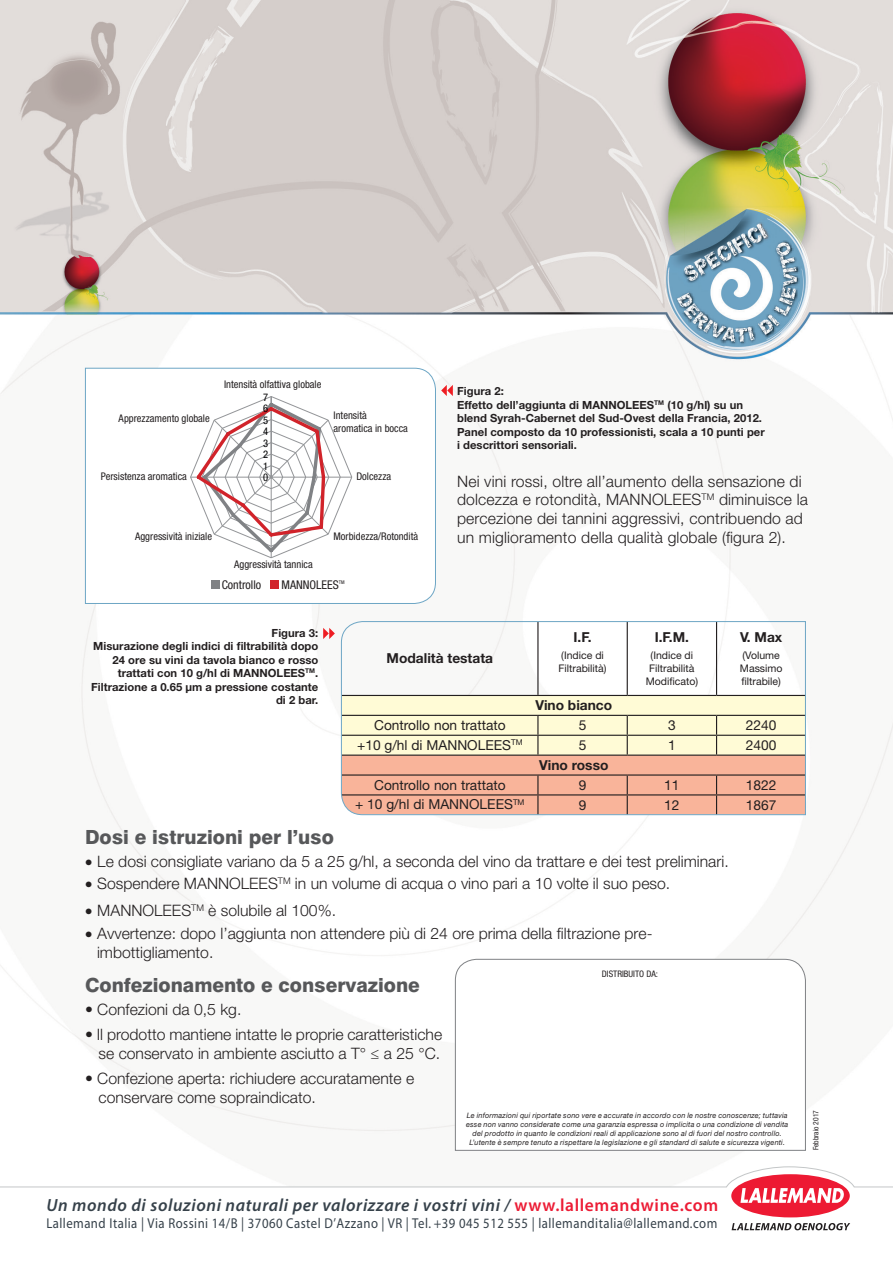
<style>
.page{position:relative;width:893px;height:1263px;background:#fff}
.page>*{position:absolute;margin:0;border:0;box-sizing:border-box;transform-origin:0 0}
.t1{font:800 19.5px "Swiss 721 BT";color:#57585a}
.t2{font:italic 600 17.7px "Myriad Pro";letter-spacing:.035em;color:#36414a}
.t3{font:300 15.75px/18.8px "Helvetica Neue LT Std";color:#231f20}
.t4{font:14.25px "Myriad";letter-spacing:.035em;color:#36414a;scale:.89 1}
.t5{font:13.8px "Helvetica Neue LT Std";color:#231f20}
.t6{font:700 13.8px "Helvetica Neue LT Std";color:#231f20}
.t7{font:condensed 12px "Helvetica Neue LT Std";color:#231f20}
.t8{font:700 11.25px/13.5px "Helvetica Neue LT Std";letter-spacing:.005em;color:#231f20;text-align:right}
.t9{font:condensed 10.5px/12.6px "Helvetica Neue LT Std";color:#231f20}
.t10{font:10.5px/12.6px "Helvetica Neue LT Std";color:#231f20}
.t11{font:condensed 10.5px "Helvetica Neue LT Std";color:#000002}
.t12{font:condensed 9px "Helvetica Neue LT Std";color:#231f20}
.t13{font:italic 7.5px/9px "Helvetica Neue LT";letter-spacing:.025em;color:#231f20;text-align:center}
.t14{font:condensed 7.5px "Helvetica Neue LT Std";color:#231f20}
.t15{font:condensed 4.95px "Helvetica Neue LT Std";color:#231f20}
.s1{font-style:normal;color:#ec1c35}
</style>
<div class="page">
<img style="left:0;top:0;width:893px;height:1151px">
<svg style="left:455px;top:958px;width:351px;height:193px"></svg>
<svg style="left:323px;top:628px;width:12px;height:11px"></svg>
<svg style="left:441px;top:385px;width:12px;height:11px"></svg>
<svg style="left:85px;top:367px;width:351px;height:237px"></svg>
<svg style="left:341px;top:621px;width:465px;height:194px"></svg>
<div style="left:731px;top:1174px;width:119px;height:43px;background:#ed1a33;border-radius:50%"></div>
<svg style="left:0;top:1166px;width:893px;height:37px"></svg>
<svg style="left:732px;top:1223px;width:118px;height:7px"></svg>
<p class="t9" style="left:224px;top:378px;width:99px">Intensità olfattiva globale</p>
<p class="t9" style="left:119px;top:412px;width:93px">Apprezzamento globale</p>
<p class="t11" style="left:263px;top:391px;width:7px">7</p>
<p class="t11" style="left:263px;top:403px;width:7px">6</p>
<p class="t11" style="left:263px;top:414px;width:7px">5</p>
<p class="t11" style="left:263px;top:426px;width:7px">4</p>
<p class="t11" style="left:263px;top:437px;width:7px">3</p>
<p class="t11" style="left:263px;top:449px;width:7px">2</p>
<p class="t11" style="left:263px;top:460px;width:7px">1</p>
<p class="t9" style="left:334px;top:409px;width:76px">Intensità aromatica in bocca</p>
<p class="t9" style="left:101px;top:470px;width:88px">Persistenza aromatica</p>
<p class="t9" style="left:356px;top:470px;width:36px">Dolcezza</p>
<p class="t11" style="left:263px;top:472px;width:7px">0</p>
<p class="t9" style="left:135px;top:530px;width:78px">Aggressività iniziale</p>
<p class="t9" style="left:333px;top:530px;width:86px">Morbidezza/Rotondità</p>
<p class="t7" style="left:222px;top:578px;width:41px">Controllo</p>
<p class="t7" style="left:281px;top:578px;width:59px">MANNOLEES</p>
<p class="t15" style="left:339px;top:579px;width:7px">TM</p>
<p class="t9" style="left:234px;top:558px;width:80px">Aggressività tannica</p>
<p class="t8" style="left:457px;top:384px;width:309px;text-align:left">Figura 2:<br>Effetto dell’aggiunta di MANNOLEES<sup>TM</sup> (10 g/hl) su un blend Syrah-Cabernet del Sud-Ovest della Francia, 2012.<br>Panel composto da 10 professionisti, scala a 10 punti per i descrittori sensoriali.</p>
<p class="t3" style="left:457px;top:471px;width:352px">Nei vini rossi, oltre all’aumento della sensazione di dolcezza e rotondità, MANNOLEES<sup>TM</sup> diminuisce la percezione dei tannini aggressivi, contribuendo ad un miglioramento della qualità globale (figura 2).</p>
<p class="t8" style="left:91px;top:625px;width:229px">Figura 3:<br>Misurazione degli indici di filtrabilità dopo<br>24 ore su vini da tavola bianco e rosso trattati con 10 g/hl di MANNOLEES<sup>TM</sup>.<br>Filtrazione a 0.65 µm a pressione costante di 2 bar.</p>
<p class="t6" style="left:387px;top:650px;width:108px">Modalità testata</p>
<p class="t6" style="left:574px;top:628px;width:20px">I.F.</p>
<p class="t10" style="left:559px;top:649px;width:50px">(Indice di<br>Filtrabilità)</p>
<p class="t6" style="left:535px;top:697px;width:78px">Vino bianco</p>
<p class="t6" style="left:655px;top:629px;width:36px">I.F.M.</p>
<p class="t10" style="left:646px;top:649px;width:54px;text-align:center">(Indice di<br>Filtrabilità<br>Modificato)</p>
<p class="t6" style="left:740px;top:629px;width:44px">V. Max</p>
<p class="t10" style="left:740px;top:649px;width:44px">(Volume<br>Massimo filtrabile)</p>
<p class="t5" style="left:374px;top:717px;width:133px">Controllo non trattato</p>
<p class="t5" style="left:579px;top:717px;width:9px">5</p>
<p class="t5" style="left:668px;top:717px;width:9px">3</p>
<p class="t5" style="left:746px;top:717px;width:32px">2240</p>
<p class="t5" style="left:357px;top:736px;width:167px">+10 g/hl di MANNOLEES<sup>TM</sup></p>
<p class="t5" style="left:579px;top:737px;width:9px">5</p>
<p class="t5" style="left:668px;top:737px;width:9px">1</p>
<p class="t5" style="left:746px;top:737px;width:32px">2400</p>
<p class="t6" style="left:539px;top:756px;width:71px">Vino rosso</p>
<p class="t5" style="left:374px;top:777px;width:133px">Controllo non trattato</p>
<p class="t5" style="left:579px;top:777px;width:9px">9</p>
<p class="t5" style="left:664px;top:777px;width:17px">11</p>
<p class="t5" style="left:746px;top:777px;width:32px">1822</p>
<p class="t5" style="left:355px;top:796px;width:171px">+ 10 g/hl di MANNOLEES<sup>TM</sup></p>
<p class="t5" style="left:579px;top:797px;width:9px">9</p>
<p class="t5" style="left:664px;top:797px;width:17px">12</p>
<p class="t5" style="left:746px;top:797px;width:32px">1867</p>
<p class="t1" style="left:85px;top:825px;width:250px">Dosi e istruzioni per l’uso</p>
<p class="t3" style="left:85px;top:851px;width:645px">• Le dosi consigliate variano da 5 a 25 g/hl, a seconda del vino da trattare e dei test preliminari.</p>
<p class="t3" style="left:85px;top:873px;width:587px">• Sospendere MANNOLEES<sup>TM</sup> in un volume di acqua o vino pari a 10 volte il suo peso.</p>
<p class="t3" style="left:85px;top:901px;width:253px">• MANNOLEES<sup>TM</sup> è solubile al 100%.</p>
<p class="t3" style="left:97px;top:924px;width:557px;text-indent:-12px">• Avvertenze: dopo l’aggiunta non attendere più di 24 ore prima della filtrazione pre&shy;imbottigliamento.</p>
<p class="t1" style="left:85px;top:973px;width:336px">Confezionamento e conservazione</p>
<p class="t3" style="left:85px;top:1000px;width:158px">• Confezioni da 0,5 kg.</p>
<p class="t3" style="left:85px;top:1025px;width:359px;text-align:right">• Il prodotto mantiene intatte le proprie caratteristiche se conservato in ambiente asciutto a T° ≤ a 25 °C.</p>
<p class="t3" style="left:99px;top:1069px;width:317px;text-indent:-13px">• Confezione aperta: richiudere accuratamente e conservare come sopraindicato.</p>
<p class="t12" style="left:602px;top:968px;width:58px">DISTRIBUITO DA:</p>
<p class="t13" style="left:466px;top:1110px;width:324px">Le informazioni qui riportate sono vere e accurate in accordo con le nostre conoscenze; tuttavia esse non vanno considerate come una garanzia espressa o implicita o una condizione di vendita del prodotto in quanto le condizioni reali di applicazione sono al di fuori del nostro controllo.<br>L’utente è sempre tenuto a rispettare la legislazione e gli standard di salute e sicurezza vigenti.</p>
<p class="t2" style="left:46px;top:1194px;width:673px">Un mondo di soluzioni naturali per valorizzare i vostri vini / <span class="s1">www.lallemandwine.com</span></p>
<p class="t4" style="left:46px;top:1216px;width:755px">Lallemand Italia | Via Rossini 14/B | 37060 Castel D’Azzano | VR | Tel. +39 045 512 555 | lallemanditalia@lallemand.com</p>
<p class="t14" style="left:812px;top:1150px;width:42px;rotate:-90deg">Febbraio 2017</p>
</div>
